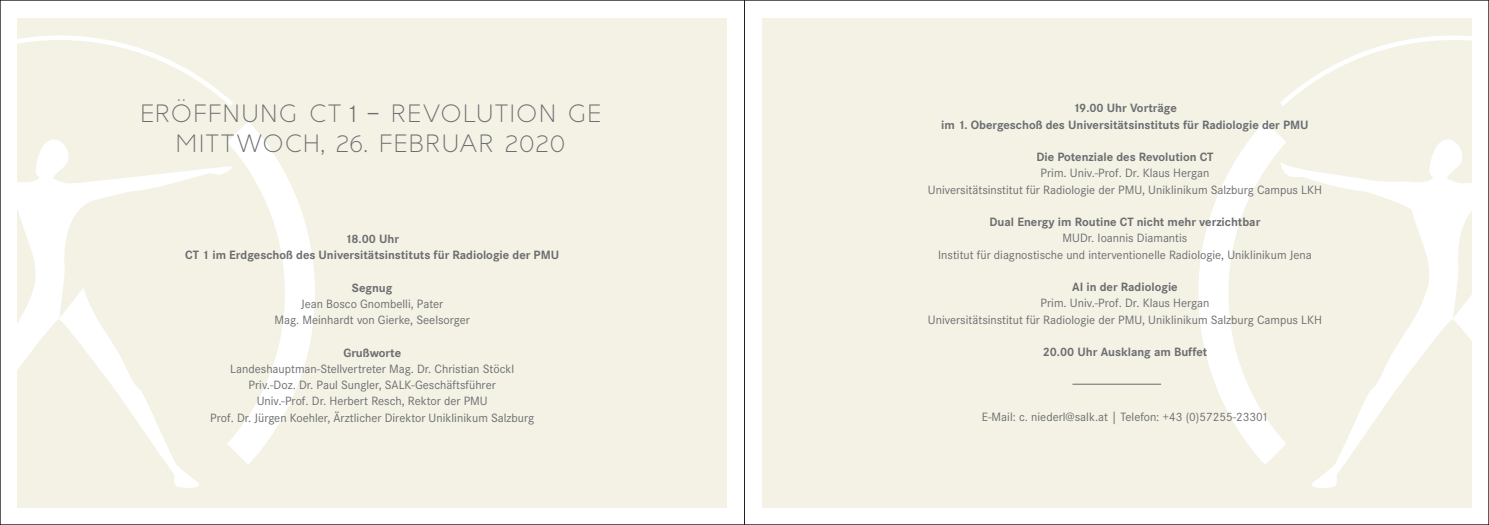
<style>
.page{position:relative;width:1489px;height:525px;background:#fff}
.page>*{position:absolute;margin:0;border:0;box-sizing:border-box;transform-origin:0 0}
.t1{font:25px/30px "Baufra";letter-spacing:.01em;color:#6c6d70;text-align:center}
.t2{font:12.5px/16.2px "Corporate S";color:#6c6d70;text-align:center}
.t3{font:700 12.5px/16.2px "Corporate S";color:#6c6d70;text-align:center}
.s1{font-family:"Corporate S";font-weight:300}
.s2{font-family:"Corporate S"}
.s3{font-family:"Corporate S";font-weight:300;font-size:22.5px}
</style>
<div class="page">
<div style="left:18px;top:18px;width:708px;height:489px;background:#f3f2e5"></div>
<svg style="left:17px;top:35px;width:216px;height:71px"></svg>
<svg style="left:232px;top:121px;width:83px;height:344px"></svg>
<svg style="left:17px;top:118px;width:215px;height:371px"></svg>
<svg style="left:58px;top:287px;width:149px;height:202px"></svg>
<div style="left:762px;top:18px;width:708px;height:489px;background:#f3f2e5"></div>
<svg style="left:1280px;top:35px;width:192px;height:71px"></svg>
<svg style="left:1198px;top:121px;width:81px;height:344px"></svg>
<svg style="left:1279px;top:118px;width:193px;height:370px"></svg>
<svg style="left:1451px;top:287px;width:21px;height:202px"></svg>
<hr style="left:744px;top:0;width:1px;height:524px;background:#231f20">
<hr style="left:1072px;top:384px;width:88px;height:1px;background:#6c6d70">
<h1 class="t1" style="left:140px;top:97px;width:463px">ERÖFFNUNG CT <span class="s1">1</span> <span class="s2">–</span> REVOLUTION GE<br>MITTWOCH<span class="s3">,</span> 26<span class="s3">.</span> FEBRUAR 2020</h1>
<p class="t3" style="left:185px;top:230px;width:375px">18.00 Uhr<br>CT 1 im Erdgeschoß des Universitätsinstituts für Radiologie der PMU</p>
<p class="t3" style="left:352px;top:279px;width:42px">Segnug</p>
<p class="t2" style="left:274px;top:295px;width:197px">Jean Bosco Gnombelli, Pater<br>Mag. Meinhardt von Gierke, Seelsorger</p>
<p class="t3" style="left:343px;top:344px;width:59px">Grußworte</p>
<p class="t2" style="left:210px;top:360px;width:325px">Landeshauptman-Stellvertreter Mag. Dr. Christian Stöckl Priv.-Doz. Dr. Paul Sungler, SALK-Geschäftsführer<br>Univ.-Prof. Dr. Herbert Resch, Rektor der PMU<br>Prof. Dr. Jürgen Koehler, Ärztlicher Direktor Uniklinikum Salzburg</p>
<p class="t3" style="left:941px;top:100px;width:369px">19.00 Uhr Vorträge<br>im 1. Obergeschoß des Universitätsinstituts für Radiologie der PMU</p>
<p class="t3" style="left:1036px;top:149px;width:178px">Die Potenziale des Revolution CT</p>
<p class="t2" style="left:927px;top:165px;width:395px">Prim. Univ.-Prof. Dr. Klaus Hergan<br>Universitätsinstitut für Radiologie der PMU, Uniklinikum Salzburg Campus LKH</p>
<p class="t3" style="left:989px;top:214px;width:272px">Dual Energy im Routine CT nicht mehr verzichtbar</p>
<p class="t2" style="left:938px;top:230px;width:375px">MUDr. Ioannis Diamantis<br>Institut für diagnostische und interventionelle Radiologie, Uniklinikum Jena</p>
<p class="t3" style="left:1072px;top:279px;width:107px">AI in der Radiologie</p>
<p class="t2" style="left:927px;top:295px;width:395px">Prim. Univ.-Prof. Dr. Klaus Hergan<br>Universitätsinstitut für Radiologie der PMU, Uniklinikum Salzburg Campus LKH</p>
<p class="t3" style="left:1042px;top:344px;width:166px">20.00 Uhr Ausklang am Buffet</p>
<p class="t2" style="left:981px;top:409px;width:288px">E-Mail: c. niederl@salk.at | Telefon: +43 (0)57255-23301</p>
</div>
